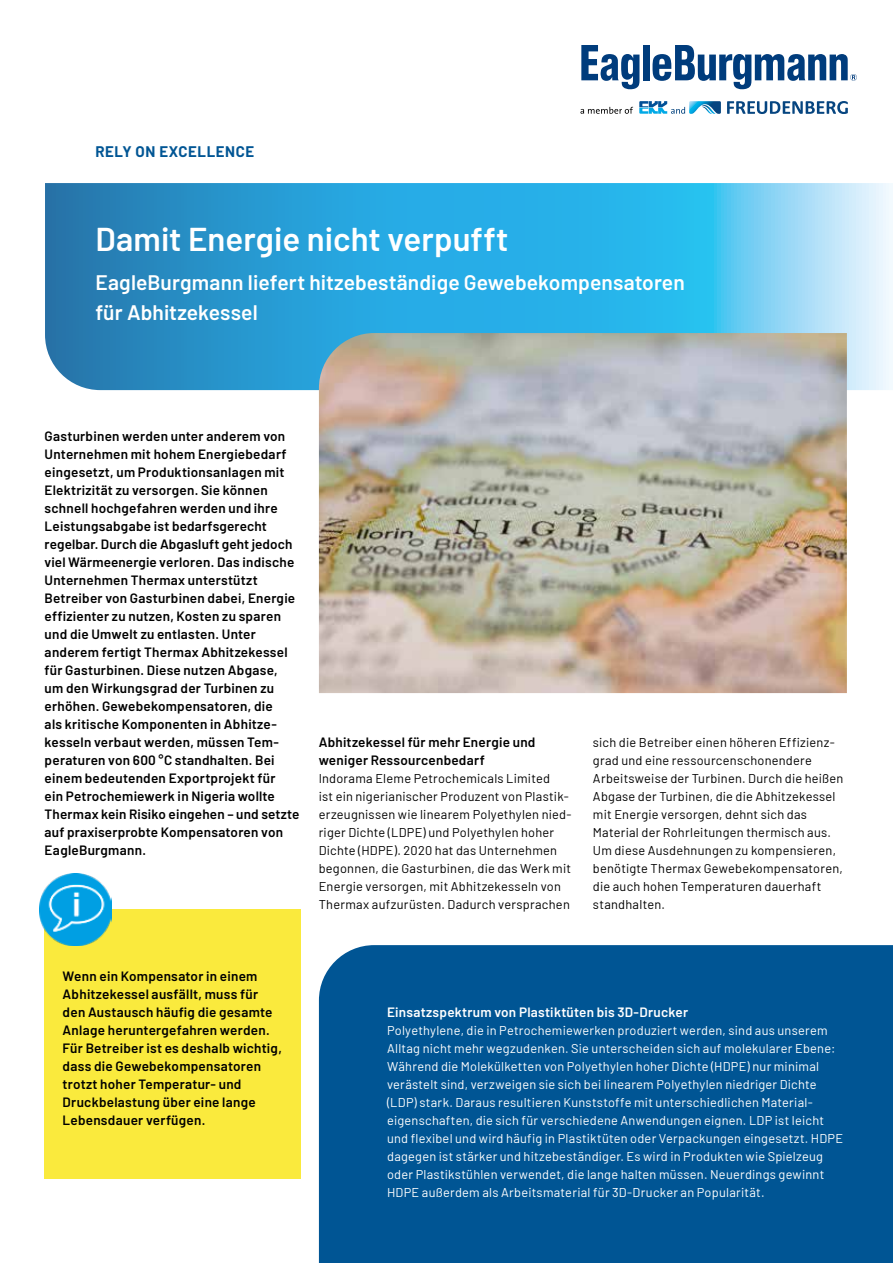
<style>
.page{position:relative;width:893px;height:1263px;background:#fff}
.page>*{position:absolute;margin:0;border:0;box-sizing:border-box;transform-origin:0 0}
.t1{font:600 33px "Barlow";color:#fff}
.t2{font:600 21px/30px "Barlow";letter-spacing:.005em;color:#fff}
.t3{font:700 15px "Barlow";letter-spacing:.035em;color:#005594}
.t4{font:600 13.5px/18px "Barlow";letter-spacing:.02em;color:#000}
.t5{font:600 13.5px "Barlow";letter-spacing:.02em;color:#fff}
.t6{font:12.75px/18px "Barlow";letter-spacing:.02em;color:#fff}
.t7{font:12.75px/18px "Barlow";letter-spacing:.02em;color:#000}
</style>
<div class="page">
<svg style="left:581px;top:45px;width:58px;height:44px"></svg>
<div style="left:643px;top:45px;width:6px;height:35px;background:#003c7c"></div>
<svg style="left:652px;top:45px;width:205px;height:44px"></svg>
<svg style="left:580px;top:107px;width:53px;height:7px"></svg>
<svg style="left:727px;top:101px;width:121px;height:13px"></svg>
<svg style="left:639px;top:101px;width:82px;height:13px"></svg>
<svg style="left:45px;top:183px;width:848px;height:207px;background:#41acdc"></svg>
<div style="left:319px;top:945px;width:574px;height:318px;background:#005594"></div>
<img style="left:319px;top:333px;width:528px;height:360px">
<div style="left:45px;top:909px;width:256px;height:270px;background:#faea3d"></div>
<img style="left:39px;top:873px;width:72px;height:72px">
<p class="t3" style="left:95px;top:141px;width:160px">RELY ON EXCELLENCE</p>
<h1 class="t1" style="left:95px;top:215px;width:415px">Damit Energie nicht verpufft</h1>
<h2 class="t2" style="left:95px;top:266px;width:591px">EagleBurgmann liefert hitzebeständige Gewebekompensatoren für Abhitzekessel</h2>
<p class="t4" style="left:45px;top:426px;width:256px">Gasturbinen werden unter anderem von Unternehmen mit hohem Energiebedarf eingesetzt, um Produktionsanlagen mit Elektrizität zu versorgen. Sie können schnell hochgefahren werden und ihre Leistungsabgabe ist bedarfsgerecht regelbar. Durch die Abgasluft geht jedoch viel Wärmeenergie verloren. Das indische Unternehmen Thermax unterstützt Betreiber von Gasturbinen dabei, Energie effizienter zu nutzen, Kosten zu sparen und die Umwelt zu entlasten. Unter anderem fertigt Thermax Abhitzekessel für Gasturbinen. Diese nutzen Abgase, um den Wirkungsgrad der Turbinen zu erhöhen. Gewebekompensatoren, die<br>als kritische Komponenten in Abhitze&shy;kesseln verbaut werden, müssen Tem&shy;peraturen von 600 °C standhalten. Bei einem bedeutenden Exportprojekt für<br>ein Petrochemiewerk in Nigeria wollte Thermax kein Risiko eingehen – und setzte auf praxiserprobte Kompensatoren von EagleBurgmann.</p>
<p class="t4" style="left:319px;top:732px;width:218px">Abhitzekessel für mehr Energie und weniger Ressourcenbedarf</p>
<p class="t7" style="left:319px;top:768px;width:254px">Indorama Eleme Petrochemicals Limited<br>ist ein nigerianischer Produzent von Plastik&shy;erzeugnissen wie linearem Polyethylen nied&shy;riger Dichte (LDPE) und Polyethylen hoher Dichte (HDPE). 2020 hat das Unternehmen begonnen, die Gasturbinen, die das Werk mit Energie versorgen, mit Abhitzekesseln von Thermax aufzurüsten. Dadurch versprachen</p>
<p class="t7" style="left:593px;top:732px;width:252px">sich die Betreiber einen höheren Effizienz&shy;grad und eine ressourcenschonendere Arbeitsweise der Turbinen. Durch die heißen Abgase der Turbinen, die die Abhitzekessel mit Energie versorgen, dehnt sich das Material der Rohrleitungen thermisch aus.<br>Um diese Ausdehnungen zu kompensieren, benötigte Thermax Gewebekompensatoren, die auch hohen Temperaturen dauerhaft standhalten.</p>
<p class="t4" style="left:63px;top:966px;width:221px">Wenn ein Kompensator in einem<br>Abhitzekessel ausfällt, muss für den Austausch häufig die gesamte<br>Anlage heruntergefahren werden.<br>Für Betreiber ist es deshalb wichtig, dass die Gewebekompensatoren trotzt hoher Temperatur- und<br>Druckbelastung über eine lange<br>Lebensdauer verfügen.</p>
<p class="t5" style="left:387px;top:1002px;width:303px">Einsatzspektrum von Plastiktüten bis 3D-Drucker</p>
<p class="t6" style="left:387px;top:1020px;width:458px">Polyethylene, die in Petrochemiewerken produziert werden, sind aus unserem Alltag nicht mehr wegzudenken. Sie unterscheiden sich auf molekularer Ebene:<br>Während die Molekülketten von Polyethylen hoher Dichte (HDPE) nur minimal verästelt sind, verzweigen sie sich bei linearem Polyethylen niedriger Dichte (LDP) stark. Daraus resultieren Kunststoffe mit unterschiedlichen Material&shy;eigenschaften, die sich für verschiedene Anwendungen eignen. LDP ist leicht und flexibel und wird häufig in Plastiktüten oder Verpackungen eingesetzt. HDPE dagegen ist stärker und hitzebeständiger. Es wird in Produkten wie Spielzeug oder Plastikstühlen verwendet, die lange halten müssen. Neuerdings gewinnt HDPE außerdem als Arbeitsmaterial für 3D-Drucker an Popularität.</p>
</div>
